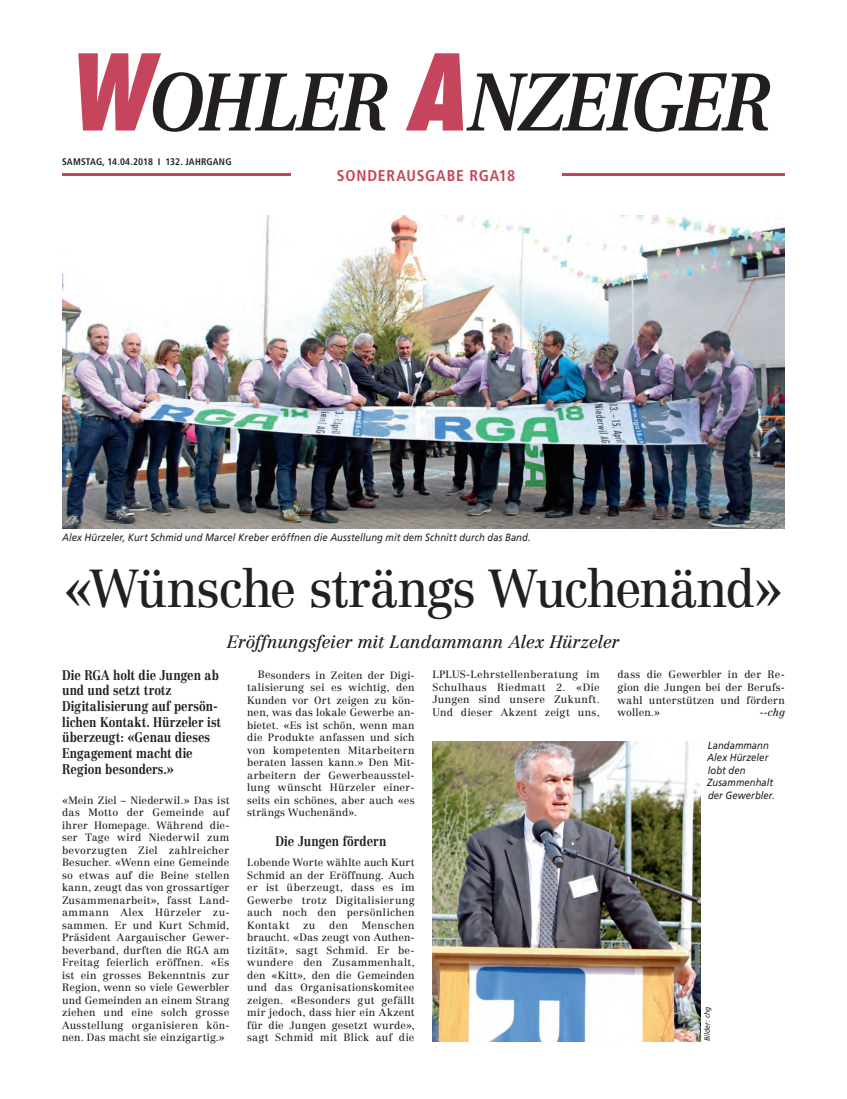
<style>
.page{position:relative;width:847px;height:1099px;background:#fff}
.page>*{position:absolute;margin:0;border:0;box-sizing:border-box;transform-origin:0 0}
.t1{font:52.5px "Centennial LT Std";letter-spacing:-.035em;color:#231f20;scale:.95 1}
.t2{font:italic 17.5px "Centennial LT Std";letter-spacing:-.01em;color:#231f20}
.t3{font:700 condensed 15.62px "Frutiger LT Com";letter-spacing:.05em;color:#c5465c}
.t4{font:700 13.75px/15.6px "Centennial LT Std";letter-spacing:-.005em;color:#231f20;scale:.85 1}
.t5{font:10.5px/12.5px "Centennial LT Std";letter-spacing:.02em;color:#231f20;text-align:justify}
.t6{font:italic 10.5px/12.5px "Frutiger LT Com";letter-spacing:.01em;color:#231f20;scale:.9 1}
.t7{font:italic 10.5px "Centennial LT Std";color:#231f20}
.t8{font:700 condensed 9.62px "Frutiger LT Com";letter-spacing:.015em;color:#231f20}
.t9{font:italic 7.5px "Frutiger LT Com";letter-spacing:.02em;color:#231f20;scale:.9 1}
</style>
<div class="page">
<img style="left:62px;top:216px;width:723px;height:312px">
<img style="left:432px;top:741px;width:269px;height:300px">
<hr style="left:62px;top:173px;width:229px;height:3px;background:#c5465c">
<hr style="left:562px;top:173px;width:223px;height:3px;background:#c5465c">
<svg style="left:78px;top:53px;width:309px;height:79px"></svg>
<svg style="left:406px;top:53px;width:364px;height:79px"></svg>
<p class="t8" style="left:62px;top:156px;width:171px">SAMSTAG, 14.04.2018 I 132. JAHRGANG</p>
<p class="t3" style="left:337px;top:166px;width:180px">SONDERAUSGABE RGA18</p>
<p class="t6" style="left:62px;top:531px;width:522px">Alex Hürzeler, Kurt Schmid und Marcel Kreber eröffnen die Ausstellung mit dem Schnitt durch das Band.</p>
<p class="t1" style="left:64px;top:557px;width:759px">«Wünsche strängs Wuchenänd»</p>
<p class="t2" style="left:227px;top:631px;width:394px">Eröffnungsfeier mit Landammann Alex Hürzeler</p>
<p class="t4" style="left:62px;top:667px;width:189px">Die RGA holt die Jungen ab und und setzt trotz<br>Digitalisierung auf persön&shy;lichen Kontakt. Hürzeler ist überzeugt: «Genau dieses<br>Engagement macht die<br>Region besonders.»</p>
<p class="t5" style="left:62px;top:793px;width:169px;text-align:left">«Mein Ziel – Niederwil.» Das ist das Motto der Gemeinde auf ihrer Homepage. Während die&shy;ser Tage wird Niederwil zum bevorzugten Ziel zahlreicher<br>Besucher. «Wenn eine Gemeinde so etwas auf die Beine stellen kann, zeugt das von grossartiger<br>Zusammenarbeit», fasst Land&shy;ammann Alex Hürzeler zu&shy;sammen. Er und Kurt Schmid,<br>Präsident Aargauischer Gewer&shy;beverband, durften die RGA am<br>Freitag feierlich eröffnen. «Es ist ein grosses Bekenntnis zur<br>Region, wenn so viele Gewerbler und Gemeinden an einem Strang ziehen und eine solch grosse<br>Ausstellung organisieren kön&shy;nen. Das macht sie einzigartig.»</p>
<p class="t5" style="left:432px;top:668px;width:169px">LPLUS-Lehrstellenberatung im Schulhaus Riedmatt 2. «Die Jungen sind unsere Zukunft.<br>Und dieser Akzent zeigt uns,</p>
<p class="t5" style="left:617px;top:668px;width:169px;text-align:left">dass die Gewerbler in der Re&shy;gion die Jungen bei der Berufs&shy;wahl unterstützen und fördern wollen.»</p>
<p class="t5" style="left:247px;top:668px;width:169px;text-indent:11px">Besonders in Zeiten der Digi&shy;talisierung sei es wichtig, den Kunden vor Ort zeigen zu kön&shy;nen, was das lokale Gewerbe an&shy;bietet. «Es ist schön, wenn man die Produkte anfassen und sich von kompetenten Mitarbeitern beraten lassen kann.» Den Mit&shy;arbeitern der Gewerbeausstel&shy;lung wünscht Hürzeler einer&shy;seits ein schönes, aber auch «es strängs Wuchenänd».</p>
<p class="t4" style="left:275px;top:833px;width:132px">Die Jungen fördern</p>
<p class="t5" style="left:247px;top:856px;width:169px">Lobende Worte wählte auch Kurt Schmid an der Eröffnung. Auch er ist überzeugt, dass es im Gewerbe trotz Digitalisierung auch noch den persönlichen Kontakt</p>
<p class="t7" style="left:760px;top:706px;width:27px">--chg</p>
<p class="t6" style="left:707px;top:739px;width:77px">Landammann<br>Alex Hürzeler lobt den<br>Zusammenhalt der Gewerbler.</p>
<p class="t5" style="left:247px;top:918px;width:169px;text-indent:115px">Menschen braucht. «Das zeugt von Authen&shy;tizität», sagt Schmid. Er be&shy;wundere den Zusammenhalt, den «Kitt», den die Gemeinden und das Organisationskomitee zeigen. «Besonders gut gefällt mir jedoch, dass hier ein Akzent für die Jungen gesetzt wurde», sagt Schmid mit Blick auf die</p>
<p class="t5" style="left:303px;top:918px;width:14px">zu</p>
<p class="t5" style="left:329px;top:918px;width:20px">den</p>
<p class="t9" style="left:703px;top:1041px;width:40px;rotate:-90deg">Bilder: chg</p>
</div>
